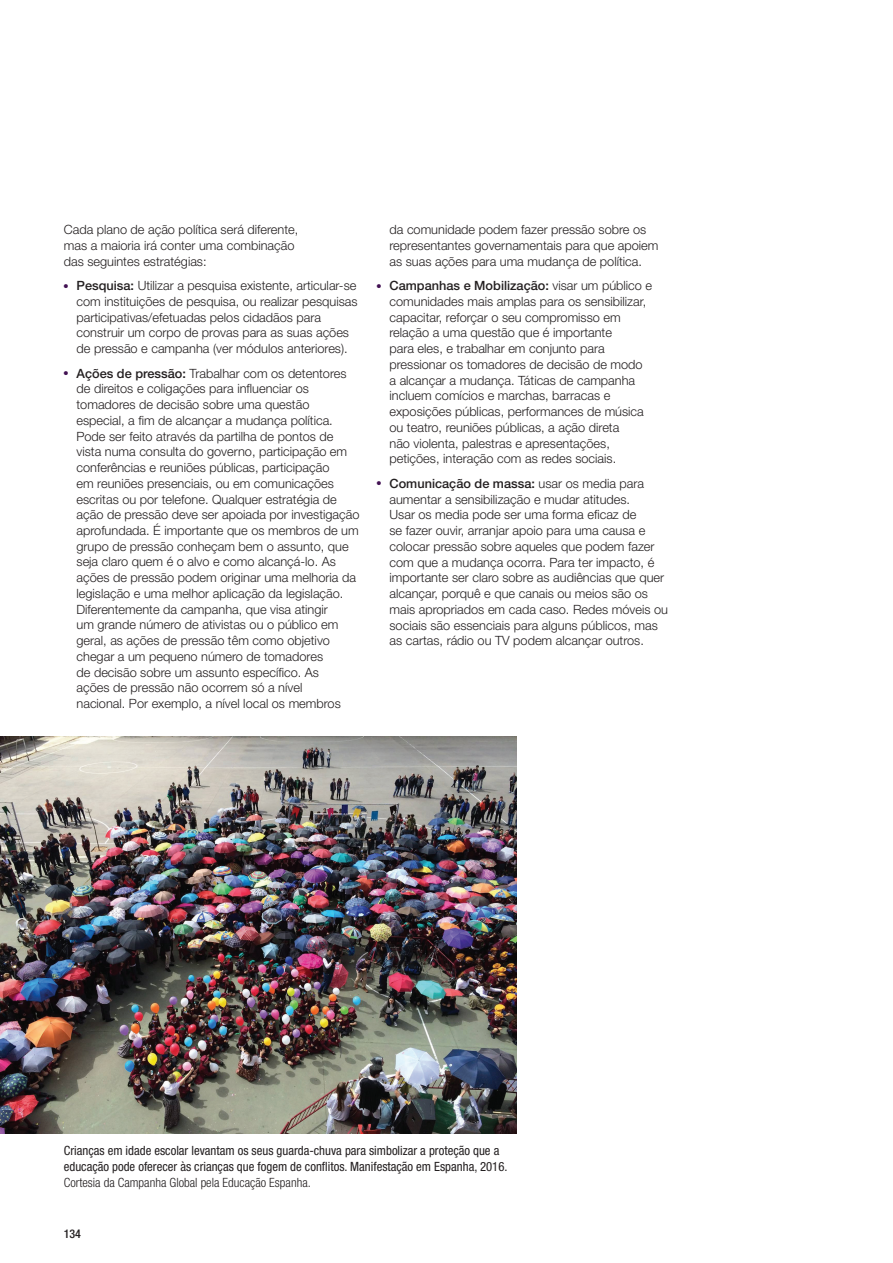
<style>
.page{position:relative;width:893px;height:1263px;background:#fff}
.page>*{position:absolute;margin:0;border:0;box-sizing:border-box;transform-origin:0 0}
.t1{font:300 12.75px/15.8px "Helvetica Neue LT Std";color:#231f20}
.t2{font:condensed 12.75px/15.8px "Helvetica Neue LT Std";color:#231f20}
.t3{font:300 condensed 12.75px "Helvetica Neue";color:#231f20}
.t4{font:500 condensed 12px "Helvetica Neue LT Std";color:#231f20}
.s1{font-weight:500}
</style>
<div class="page">
<img style="left:0;top:737px;width:516px;height:396px">
<p class="t1" style="left:64px;top:222px;width:236px">Cada plano de ação política será diferente, mas a maioria irá conter uma combinação das seguintes estratégias:</p>
<p class="t1" style="left:77px;top:278px;width:283px;text-indent:-13px"><sup>●</sup> <span class="s1">Pesquisa:</span> Utilizar a pesquisa existente, articular-se com instituições de pesquisa, ou realizar pesquisas participativas/efetuadas pelos cidadãos para construir um corpo de provas para as suas ações de pressão e campanha (ver módulos anteriores).</p>
<p class="t1" style="left:77px;top:365px;width:284px;text-indent:-13px"><sup>●</sup> <span class="s1">Ações de pressão:</span> Trabalhar com os detentores de direitos e coligações para influenciar os tomadores de decisão sobre uma questão especial, a fim de alcançar a mudança política.<br>Pode ser feito através da partilha de pontos de vista numa consulta do governo, participação em conferências e reuniões públicas, participação<br>em reuniões presenciais, ou em comunicações escritas ou por telefone. Qualquer estratégia de ação de pressão deve ser apoiada por investigação aprofundada. É importante que os membros de um grupo de pressão conheçam bem o assunto, que seja claro quem é o alvo e como alcançá-lo. As ações de pressão podem originar uma melhoria da legislação e uma melhor aplicação da legislação.<br>Diferentemente da campanha, que visa atingir<br>um grande número de ativistas ou o público em geral, as ações de pressão têm como objetivo chegar a um pequeno número de tomadores<br>de decisão sobre um assunto específico. As<br>ações de pressão não ocorrem só a nível<br>nacional. Por exemplo, a nível local os membros</p>
<p class="t1" style="left:389px;top:222px;width:271px">da comunidade podem fazer pressão sobre os representantes governamentais para que apoiem as suas ações para uma mudança de política.</p>
<p class="t1" style="left:389px;top:278px;width:264px;text-indent:-13px"><sup>●</sup> <span class="s1">Campanhas e Mobilização:</span> visar um público e comunidades mais amplas para os sensibilizar, capacitar, reforçar o seu compromisso em relação a uma questão que é importante<br>para eles, e trabalhar em conjunto para pressionar os tomadores de decisão de modo a alcançar a mudança. Táticas de campanha incluem comícios e marchas, barracas e exposições públicas, performances de música ou teatro, reuniões públicas, a ação direta<br>não violenta, palestras e apresentações, petições, interação com as redes sociais.</p>
<p class="t1" style="left:389px;top:475px;width:280px;text-indent:-13px"><sup>●</sup> <span class="s1">Comunicação de massa:</span> usar os media para aumentar a sensibilização e mudar atitudes.<br>Usar os media pode ser uma forma eficaz de<br>se fazer ouvir, arranjar apoio para uma causa e colocar pressão sobre aqueles que podem fazer com que a mudança ocorra. Para ter impacto, é importante ser claro sobre as audiências que quer alcançar, porquê e que canais ou meios são os mais apropriados em cada caso. Redes móveis ou sociais são essenciais para alguns públicos, mas as cartas, rádio ou TV podem alcançar outros.</p>
<p class="t2" style="left:64px;top:1143px;width:445px">Crianças em idade escolar levantam os seus guarda-chuva para simbolizar a proteção que a educação pode oferecer às crianças que fogem de conflitos. Manifestação em Espanha, 2016.</p>
<p class="t3" style="left:64px;top:1175px;width:249px">Cortesia da Campanha Global pela Educação Espanha.</p>
<p class="t4" style="left:64px;top:1226px;width:19px">134</p>
</div>
